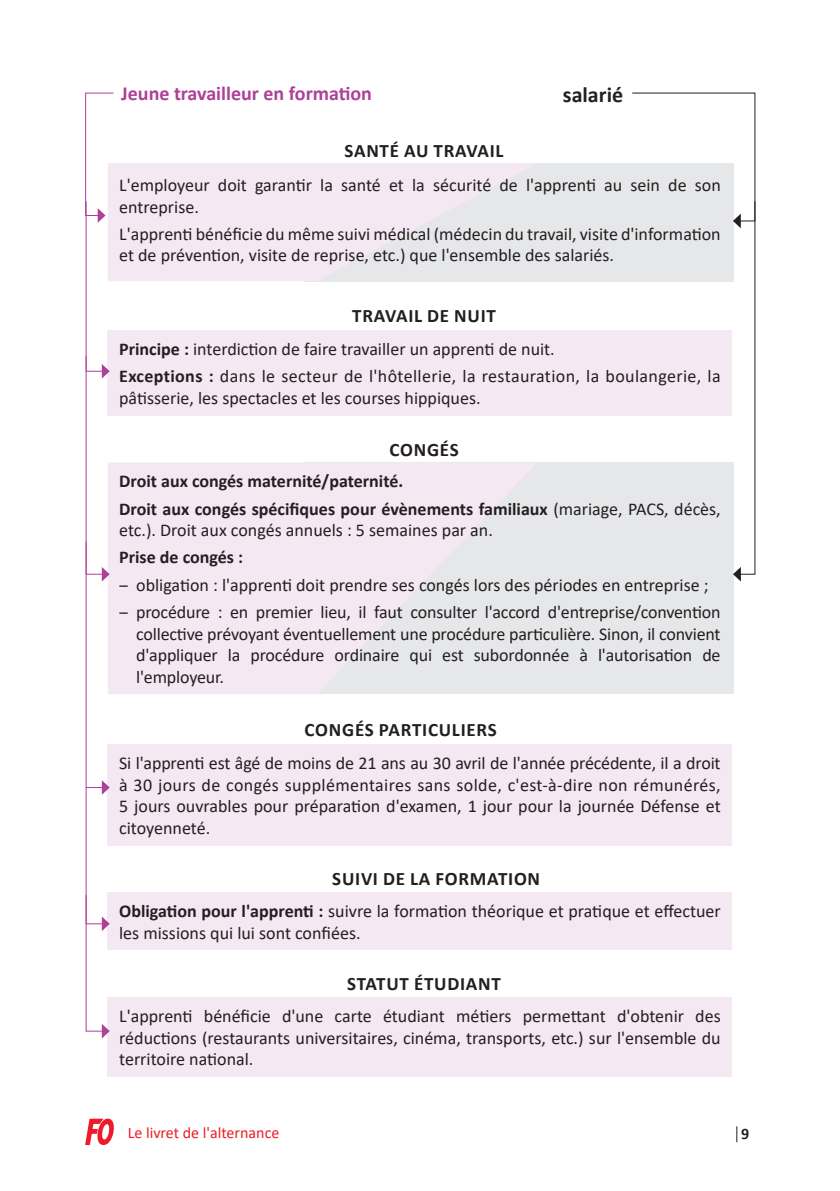
<style>
.page{position:relative;width:840px;height:1191px;background:#fff}
.page>*{position:absolute;margin:0;border:0;box-sizing:border-box;transform-origin:0 0}
.t1{font:700 22px "Calibri";color:#231f20}
.t2{font:700 20px "Calibri";color:#ae4097}
.t3{font:700 19px "Calibri";letter-spacing:.04em;color:#231f20}
.t4{font:18px/21.6px "Calibri";color:#231f20}
.t5{font:700 18px "Calibri";color:#231f20}
.t6{font:16px "Calibri";color:#ee1d23}
.t7{font:700 16px "Calibri";color:#231f20}
.s1{font-weight:700}
</style>
<div class="page">
<svg style="left:736px;top:1126px;width:1px;height:16px"></svg>
<svg style="left:85px;top:1118px;width:29px;height:27px"></svg>
<div style="left:304px;top:163px;width:429px;height:118px;background:#e6e7e9"></div>
<svg style="left:114px;top:163px;width:422px;height:118px;fill:#f4e8f2"></svg>
<div style="left:304px;top:462px;width:429px;height:232px;background:#e6e7e9"></div>
<svg style="left:114px;top:462px;width:422px;height:232px;fill:#f4e8f2"></svg>
<div style="left:108px;top:330px;width:623px;height:85px;background:#f4e8f2"></div>
<div style="left:108px;top:744px;width:623px;height:101px;background:#f4e8f2"></div>
<div style="left:108px;top:892px;width:623px;height:58px;background:#f4e8f2"></div>
<div style="left:108px;top:997px;width:623px;height:79px;background:#f4e8f2"></div>
<svg style="left:630px;top:92px;width:125px;height:489px"></svg>
<svg style="left:85px;top:92px;width:29px;height:946px"></svg>
<p class="t2" style="left:121px;top:79px;width:252px">Jeune travailleur en formation</p>
<p class="t1" style="left:562px;top:79px;width:62px">salarié</p>
<p class="t3" style="left:344px;top:138px;width:160px">SANTÉ AU TRAVAIL</p>
<p class="t4" style="left:119px;top:174px;width:602px">L'employeur doit garantir la santé et la sécurité de l'apprenti au sein de son entreprise.</p>
<p class="t4" style="left:119px;top:223px;width:602px">L'apprenti bénéficie du même suivi médical (médecin du travail, visite d'information et de prévention, visite de reprise, etc.) que l'ensemble des salariés.</p>
<p class="t3" style="left:352px;top:302px;width:145px">TRAVAIL DE NUIT</p>
<p class="t4" style="left:119px;top:338px;width:437px"><span class="s1">Principe :</span> interdiction de faire travailler un apprenti de nuit.</p>
<p class="t4" style="left:119px;top:365px;width:602px"><span class="s1">Exceptions :</span> dans le secteur de l'hôtellerie, la restauration, la boulangerie, la pâtisserie, les spectacles et les courses hippiques.</p>
<p class="t3" style="left:389px;top:436px;width:71px">CONGÉS</p>
<p class="t5" style="left:119px;top:468px;width:285px">Droit aux congés maternité/paternité.</p>
<p class="t4" style="left:119px;top:497px;width:602px"><span class="s1">Droit aux congés spécifiques pour évènements familiaux</span> (mariage, PACS, décès, etc.). Droit aux congés annuels : 5 semaines par an.</p>
<p class="t5" style="left:119px;top:545px;width:125px">Prise de congés :</p>
<p class="t4" style="left:119px;top:573px;width:590px">‒ obligation : l'apprenti doit prendre ses congés lors des périodes en entreprise ;</p>
<p class="t4" style="left:136px;top:601px;width:585px;text-align:justify;text-indent:-17px">‒ procédure : en premier lieu, il faut consulter l'accord d'entreprise/convention collective prévoyant éventuellement une procédure particulière. Sinon, il convient d'appliquer la procédure ordinaire qui est subordonnée à l'autorisation de l'employeur.</p>
<p class="t3" style="left:304px;top:716px;width:194px">CONGÉS PARTICULIERS</p>
<p class="t4" style="left:119px;top:752px;width:602px;text-align:justify">Si l'apprenti est âgé de moins de 21 ans au 30 avril de l'année précédente, il a droit à 30 jours de congés supplémentaires sans solde, c'est-à-dire non rémunérés, 5 jours ouvrables pour préparation d'examen, 1 jour pour la journée Défense et citoyenneté.</p>
<p class="t3" style="left:332px;top:864px;width:209px">SUIVI DE LA FORMATION</p>
<p class="t4" style="left:119px;top:900px;width:602px"><span class="s1">Obligation pour l'apprenti :</span> suivre la formation théorique et pratique et effectuer les missions qui lui sont confiées.</p>
<p class="t3" style="left:347px;top:970px;width:155px">STATUT ÉTUDIANT</p>
<p class="t4" style="left:119px;top:1005px;width:602px;text-align:justify">L'apprenti bénéficie d'une carte étudiant métiers permettant d'obtenir des réductions (restaurants universitaires, cinéma, transports, etc.) sur l'ensemble du territoire national.</p>
<p class="t6" style="left:128px;top:1121px;width:153px">Le livret de l'alternance</p>
<p class="t7" style="left:740px;top:1122px;width:10px">9</p>
</div>
